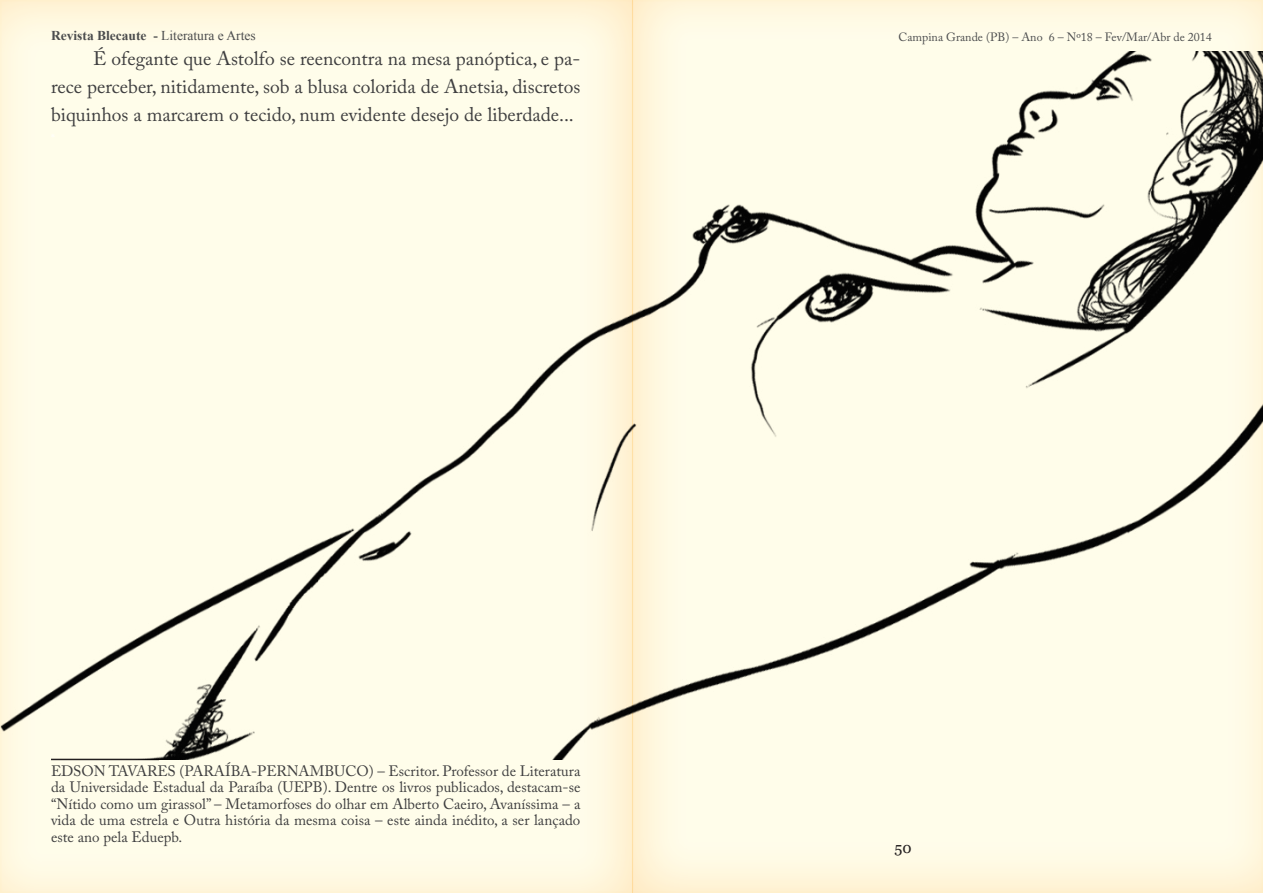
<style>
.page{position:relative;width:1263px;height:893px;background:#fff}
.page>*{position:absolute;margin:0;border:0;box-sizing:border-box;transform-origin:0 0}
.Estilo_de_parágrafo{font:19.5px/27.8px "Adobe Caslon Pro";color:#3e3e3f;text-align:justify}
.Autor_Rodapé{font:15px/16.5px "Adobe Caslon Pro";color:#3e3e3f;text-align:justify}
.t1{font:15px "Vani";color:#231f20}
.t2{font:700 13.5px "Times New Roman";color:#4b4c4d}
.t3{font:12px "Adobe Caslon Pro";color:#4b4c4d}
.s1{font-weight:400}
</style>
<div class="page">
<div style="left:0;top:0;width:639px;height:893px;background:#ffc374;opacity:.46"></div>
<div style="left:626px;top:0;width:637px;height:893px;background:#ffc374;opacity:.46"></div>
<hr style="left:51px;top:759px;width:108px;height:1px;background:#231f20">
<img style="left:0;top:51px;width:1263px;height:708px">
<p class="t2" style="left:51px;top:26px;width:206px">Revista Blecaute - <span class="s1">Literatura e Artes</span></p>
<p class="t3" style="left:898px;top:30px;width:315px">Campina Grande (PB) – Ano 6 – Nº18 – Fev/Mar/Abr de 2014</p>
<p class="Estilo_de_parágrafo" style="left:51px;top:45px;width:531px;text-indent:42px">É ofegante que Astolfo se reencontra na mesa panóptica, e pa&shy;rece perceber, nitidamente, sob a blusa colorida de Anetsia, discretos biquinhos a marcarem o tecido, num evidente desejo de liberdade...</p>
<p class="Autor_Rodapé" style="left:51px;top:762px;width:531px">EDSON TAVARES (PARAÍBA-PERNAMBUCO) – Escritor. Professor de Literatura da Universidade Estadual da Paraíba (UEPB). Dentre os livros publicados, destacam-se “Nítido como um girassol” – Metamorfoses do olhar em Alberto Caeiro, Avaníssima – a vida de uma estrela e Outra história da mesma coisa – este ainda inédito, a ser lançado este ano pela Eduepb.</p>
<p class="t1" style="left:894px;top:839px;width:19px">50</p>
</div>
